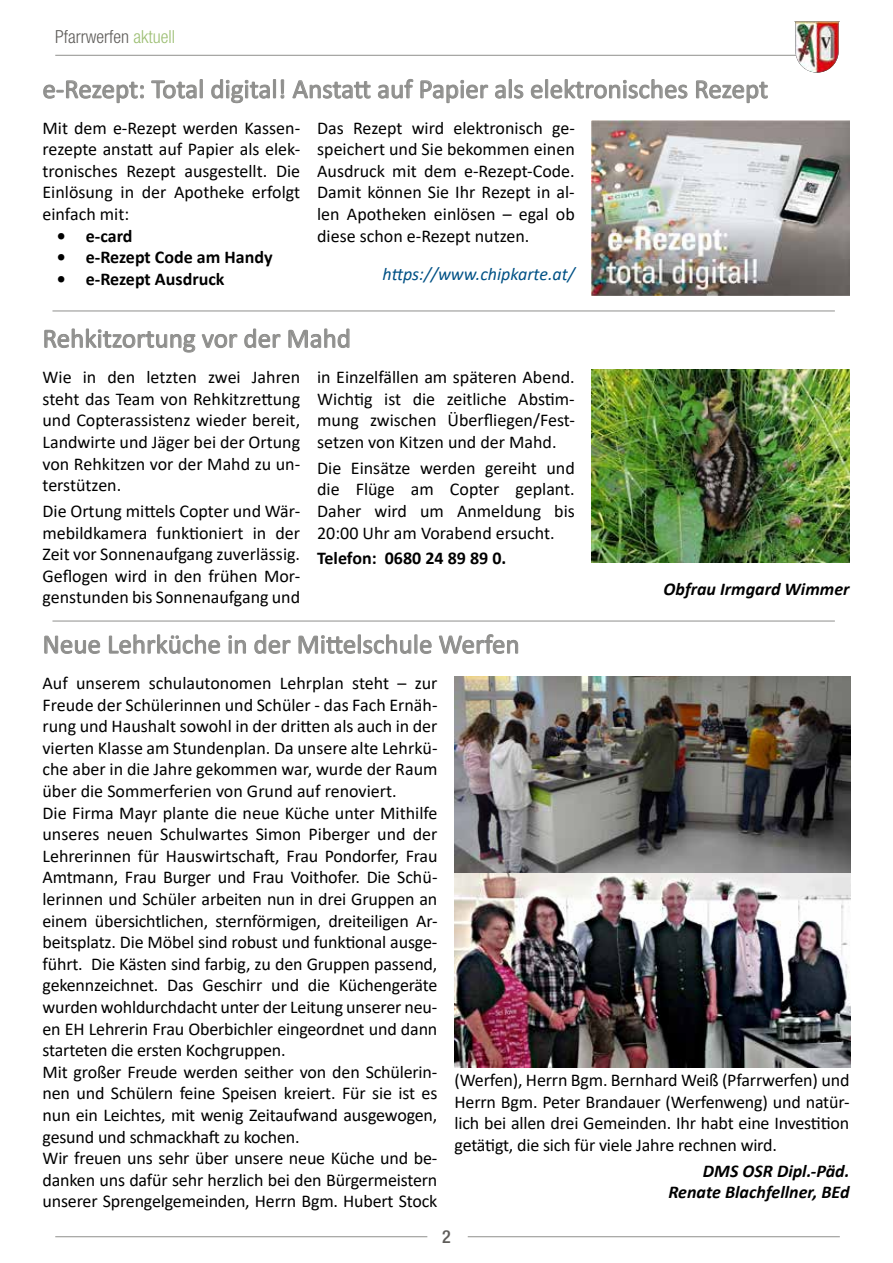
<style>
.page{position:relative;width:893px;height:1263px;background:#fff}
.page>*{position:absolute;margin:0;border:0;box-sizing:border-box;transform-origin:0 0}
.t1{font:27px "Calibri";color:#8f8f8d}
.t2{font:18px/21.6px "Calibri";letter-spacing:-.01em;color:#000;text-align:justify}
.t3{font:700 18px "Calibri";color:#000}
.t4{font:italic 700 18px/21.6px "Calibri";color:#000;text-align:right}
.t5{font:italic 18px "Calibri";color:#005185}
.t6{font:300 condensed 18px "Helvetica Neue LT Std";color:#5f5d5a}
.t7{font:500 condensed 18px "Helvetica Neue LT Std";color:#5f5d5a}
.s1{color:#9dbf74}
</style>
<div class="page">
<hr style="left:55px;top:55px;width:762px;height:1px;background:#8f8f8d">
<img style="left:794px;top:21px;width:46px;height:52px">
<hr style="left:55px;top:1236px;width:372px;height:1px;background:#8f8f8d">
<hr style="left:468px;top:1236px;width:372px;height:1px;background:#8f8f8d">
<hr style="left:52px;top:621px;width:783px;height:1px;background:#8f8f8d">
<svg style="left:44px;top:329px;width:151px;height:23px"></svg>
<svg style="left:202px;top:334px;width:35px;height:14px"></svg>
<svg style="left:244px;top:329px;width:36px;height:19px"></svg>
<svg style="left:289px;top:329px;width:60px;height:19px"></svg>
<img style="left:592px;top:370px;width:257px;height:193px">
<hr style="left:52px;top:311px;width:783px;height:1px;background:#8f8f8d">
<svg style="left:43px;top:80px;width:101px;height:23px"></svg>
<svg style="left:151px;top:79px;width:52px;height:19px"></svg>
<svg style="left:211px;top:54px;width:73px;height:49px"></svg>
<svg style="left:293px;top:80px;width:78px;height:19px"></svg>
<svg style="left:378px;top:79px;width:35px;height:19px"></svg>
<svg style="left:421px;top:80px;width:67px;height:23px"></svg>
<svg style="left:495px;top:79px;width:28px;height:19px"></svg>
<svg style="left:531px;top:79px;width:156px;height:19px"></svg>
<svg style="left:696px;top:80px;width:72px;height:23px"></svg>
<img style="left:592px;top:120px;width:257px;height:175px">
<svg style="left:44px;top:636px;width:56px;height:18px"></svg>
<svg style="left:109px;top:634px;width:111px;height:20px"></svg>
<svg style="left:229px;top:635px;width:17px;height:18px"></svg>
<svg style="left:255px;top:634px;width:35px;height:20px"></svg>
<svg style="left:299px;top:634px;width:132px;height:20px"></svg>
<svg style="left:439px;top:634px;width:79px;height:20px"></svg>
<img style="left:454px;top:676px;width:396px;height:391px">
<p class="t6" style="left:55px;top:26px;width:121px">Pfarrwerfen <span class="s1">aktuell</span></p>
<h1 class="t1" style="left:43px;top:70px;width:727px">e-Rezept: Total digital! Anstatt auf Papier als elektronisches Rezept</h1>
<p class="t2" style="left:43px;top:116px;width:259px">Mit dem e-Rezept werden Kassen&shy;rezepte anstatt auf Papier als elek&shy;tronisches Rezept ausgestellt. Die Einlösung in der Apotheke erfolgt einfach mit:</p>
<p class="t3" style="left:57px;top:223px;width:77px">• e-card</p>
<p class="t3" style="left:57px;top:245px;width:217px">• e-Rezept Code am Handy</p>
<p class="t3" style="left:57px;top:266px;width:169px">• e-Rezept Ausdruck</p>
<p class="t2" style="left:317px;top:116px;width:259px">Das Rezept wird elektronisch ge&shy;speichert und Sie bekommen einen Ausdruck mit dem e-Rezept-Code.<br>Damit können Sie Ihr Rezept in al&shy;len Apotheken einlösen – egal ob diese schon e-Rezept nutzen.</p>
<p class="t5" style="left:383px;top:262px;width:194px">https://www.chipkarte.at/</p>
<h1 class="t1" style="left:43px;top:320px;width:310px">Rehkitzortung vor der Mahd</h1>
<p class="t2" style="left:43px;top:366px;width:259px">Wie in den letzten zwei Jahren steht das Team von Rehkitzrettung und Copterassistenz wieder bereit, Landwirte und Jäger bei der Ortung von Rehkitzen vor der Mahd zu un&shy;terstützen.</p>
<p class="t2" style="left:43px;top:500px;width:259px">Die Ortung mittels Copter und Wär&shy;mebildkamera funktioniert in der Zeit vor Sonnenaufgang zuverlässig.<br>Geflogen wird in den frühen Mor&shy;genstunden bis Sonnenaufgang und</p>
<p class="t2" style="left:317px;top:366px;width:259px">in Einzelfällen am späteren Abend.<br>Wichtig ist die zeitliche Abstim&shy;mung zwischen Überfliegen/Fest&shy;setzen von Kitzen und der Mahd.</p>
<p class="t2" style="left:317px;top:456px;width:259px">Die Einsätze werden gereiht und die Flüge am Copter geplant.<br>Daher wird um Anmeldung bis 20:00 Uhr am Vorabend ersucht.</p>
<p class="t3" style="left:317px;top:546px;width:191px">Telefon: 0680 24 89 89 0.</p>
<h1 class="t1" style="left:43px;top:625px;width:479px">Neue Lehrküche in der Mittelschule Werfen</h1>
<p class="t4" style="left:663px;top:577px;width:187px">Obfrau Irmgard Wimmer</p>
<p class="t2" style="left:43px;top:672px;width:396px;text-align:left">Auf unserem schulautonomen Lehrplan steht – zur Freude der Schülerinnen und Schüler - das Fach Ernäh&shy;rung und Haushalt sowohl in der dritten als auch in der vierten Klasse am Stundenplan. Da unsere alte Lehrkü&shy;che aber in die Jahre gekommen war, wurde der Raum über die Sommerferien von Grund auf renoviert.<br>Die Firma Mayr plante die neue Küche unter Mithilfe unseres neuen Schulwartes Simon Piberger und der Lehrerinnen für Hauswirtschaft, Frau Pondorfer, Frau Amtmann, Frau Burger und Frau Voithofer. Die Schü&shy;lerinnen und Schüler arbeiten nun in drei Gruppen an einem übersichtlichen, sternförmigen, dreiteiligen Ar&shy;beitsplatz. Die Möbel sind robust und funktional ausge&shy;führt. Die Kästen sind farbig, zu den Gruppen passend, gekennzeichnet. Das Geschirr und die Küchengeräte wurden wohldurchdacht unter der Leitung unserer neu&shy;en EH Lehrerin Frau Oberbichler eingeordnet und dann starteten die ersten Kochgruppen.<br>Mit großer Freude werden seither von den Schülerin&shy;nen und Schülern feine Speisen kreiert. Für sie ist es nun ein Leichtes, mit wenig Zeitaufwand ausgewogen, gesund und schmackhaft zu kochen.<br>Wir freuen uns sehr über unsere neue Küche und be&shy;danken uns dafür sehr herzlich bei den Bürgermeistern unserer Sprengelgemeinden, Herrn Bgm. Hubert Stock</p>
<p class="t2" style="left:454px;top:1069px;width:396px">(Werfen), Herrn Bgm. Bernhard Weiß (Pfarrwerfen) und Herrn Bgm. Peter Brandauer (Werfenweng) und natür&shy;lich bei allen drei Gemeinden. Ihr habt eine Investition getätigt, die sich für viele Jahre rechnen wird.</p>
<p class="t4" style="left:668px;top:1159px;width:183px">DMS OSR Dipl.-Päd.<br>Renate Blachfellner, BEd</p>
<p class="t7" style="left:442px;top:1226px;width:10px">2</p>
</div>
